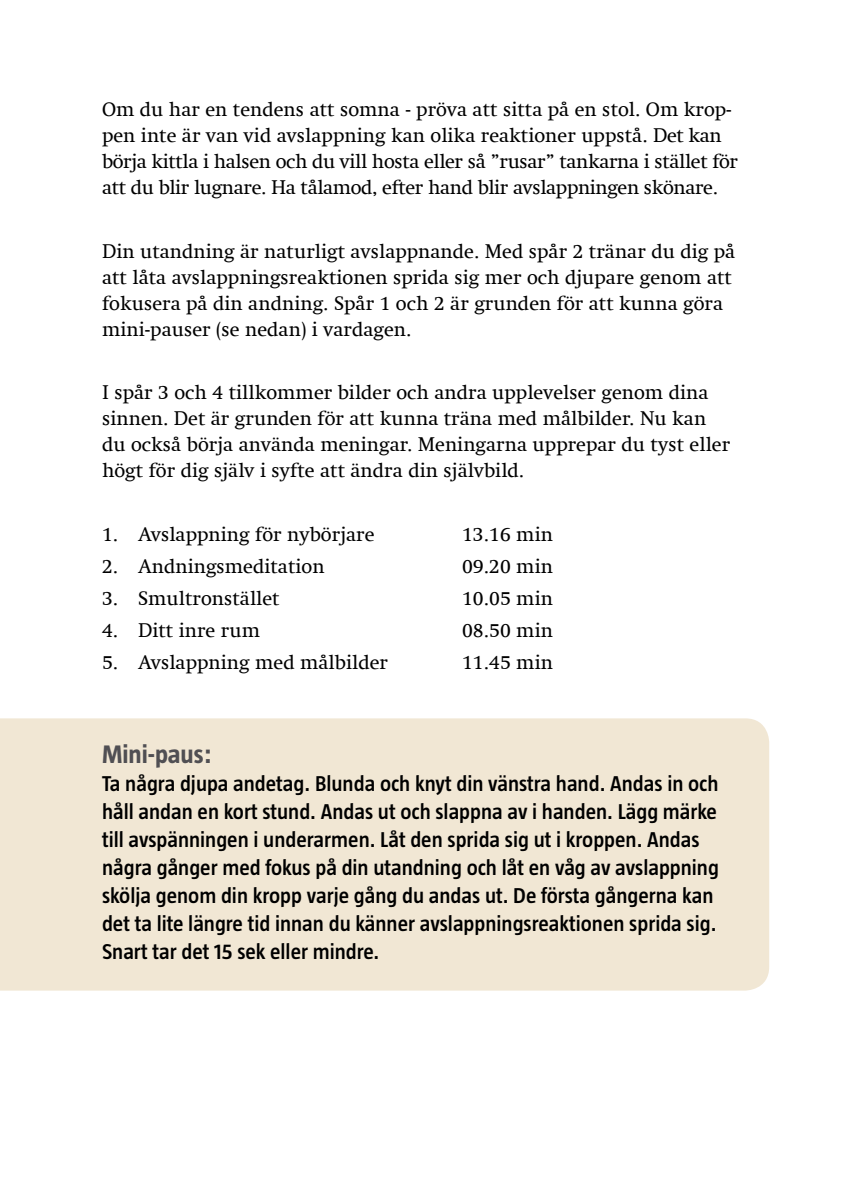
<style>
.page{position:relative;width:842px;height:1191px;background:#fff}
.page>*{position:absolute;margin:0;border:0;box-sizing:border-box;transform-origin:0 0}
.t1{font:700 26px "Taz";color:#504f53}
.t2{font:600 22px/28px "Taz";color:#000}
.t3{font:20px/26px "Swift Com";color:#000}
.t4{font:20px/26px "Swift Com";letter-spacing:-.02em;color:#000}
</style>
<div class="page">
<div style="left:0;top:718px;width:769px;height:272px;background:#f1e7d4"></div>
<p class="t4" style="left:102px;top:97px;width:638px">Om du har en tendens att somna - pröva att sitta på en stol. Om krop&shy;pen inte är van vid avslappning kan olika reaktioner uppstå. Det kan börja kittla i halsen och du vill hosta eller så ”rusar” tankarna i stället för att du blir lugnare. Ha tålamod, efter hand blir avslappningen skönare.</p>
<p class="t3" style="left:102px;top:238px;width:635px">Din utandning är naturligt avslappnande. Med spår 2 tränar du dig på att låta avslappningsreaktionen sprida sig mer och djupare genom att fokusera på din andning. Spår 1 och 2 är grunden för att kunna göra mini-pauser (se nedan) i vardagen.</p>
<p class="t3" style="left:102px;top:379px;width:630px">I spår 3 och 4 tillkommer bilder och andra upplevelser genom dina sinnen. Det är grunden för att kunna träna med målbilder. Nu kan du också börja använda meningar. Meningarna upprepar du tyst eller högt för dig själv i syfte att ändra din självbild.</p>
<p class="t3" style="left:102px;top:521px;width:274px">1. Avslappning för nybörjare</p>
<p class="t3" style="left:462px;top:521px;width:92px">13.16 min</p>
<p class="t3" style="left:102px;top:553px;width:224px">2. Andningsmeditation</p>
<p class="t3" style="left:462px;top:553px;width:92px">09.20 min</p>
<p class="t3" style="left:102px;top:585px;width:179px">3. Smultronstället</p>
<p class="t3" style="left:462px;top:585px;width:92px">10.05 min</p>
<p class="t3" style="left:102px;top:617px;width:159px">4. Ditt inre rum</p>
<p class="t3" style="left:462px;top:617px;width:92px">08.50 min</p>
<p class="t3" style="left:102px;top:649px;width:287px">5. Avslappning med målbilder</p>
<p class="t3" style="left:462px;top:649px;width:92px">11.45 min</p>
<h1 class="t1" style="left:102px;top:739px;width:111px">Mini-paus:</h1>
<p class="t2" style="left:102px;top:769px;width:618px">Ta några djupa andetag. Blunda och knyt din vänstra hand. Andas in och håll andan en kort stund. Andas ut och slappna av i handen. Lägg märke till avspänningen i underarmen. Låt den sprida sig ut i kroppen. Andas några gånger med fokus på din utandning och låt en våg av avslappning skölja genom din kropp varje gång du andas ut. De första gångerna kan det ta lite längre tid innan du känner avslappningsreaktionen sprida sig.<br>Snart tar det 15 sek eller mindre.</p>
</div>
